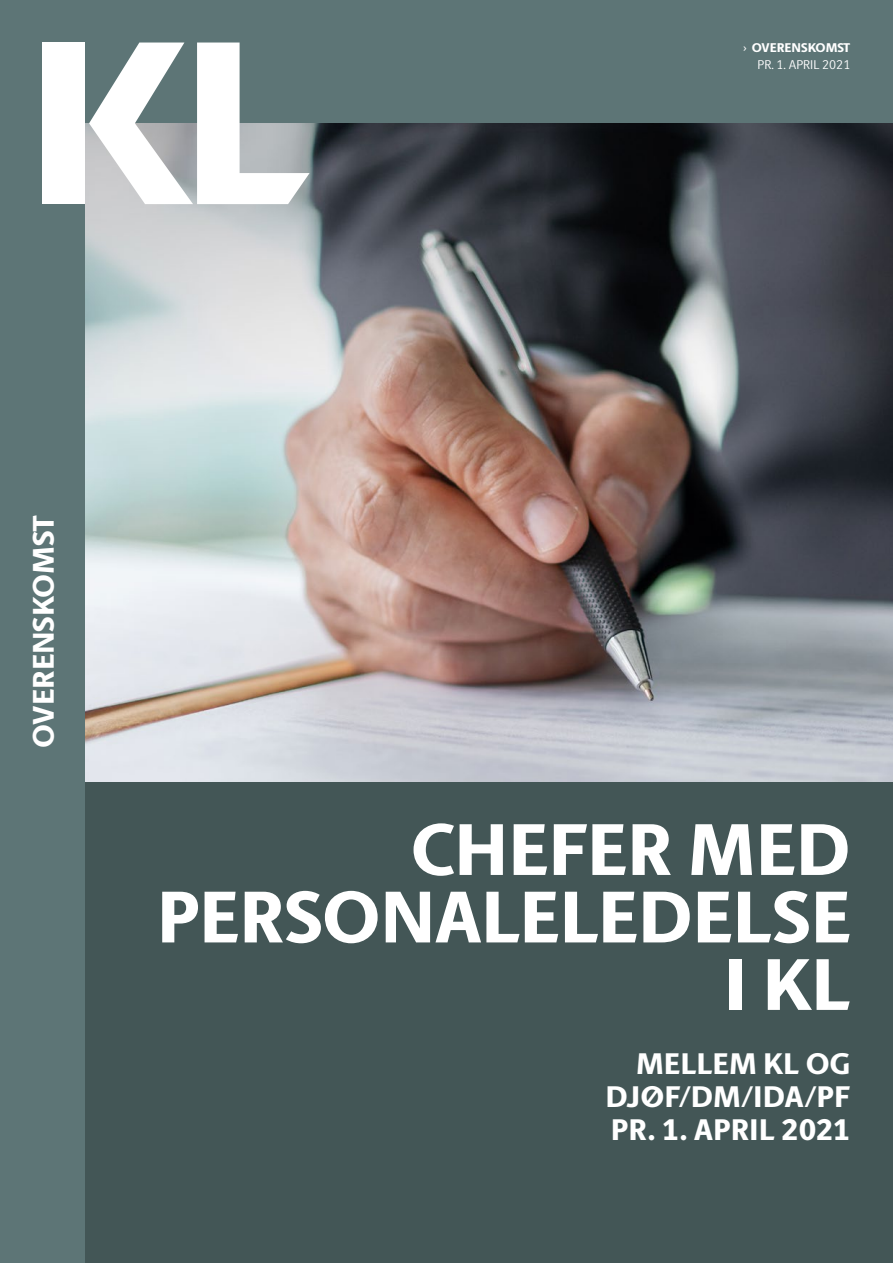
<style>
.page{position:relative;width:893px;height:1263px;background:#5d7576}
.page>*{position:absolute;margin:0;border:0;box-sizing:border-box;transform-origin:0 0}
.Forside_OVERSKRIFT1{font:800 73.5px "ID Sans";letter-spacing:-.005em;color:#fff}
.Forside_OVERSKRIFT2{font:800 30px/33px "ID Sans";letter-spacing:-.005em;color:#fff;text-align:right}
.Forside_RYG_-_SANS{font:800 30px "ID Sans";color:#fff}
.t1{font:300 12.75px/17.2px "ID Sans";color:#fff;text-align:right}
.s1{font-weight:800}
</style>
<div class="page">
<img style="left:85px;top:123px;width:808px;height:659px">
<div style="left:85px;top:782px;width:808px;height:481px;background:#435656"></div>
<div style="left:43px;top:43px;width:42px;height:161px;background:#fff"></div>
<svg style="left:89px;top:43px;width:221px;height:161px"></svg>
<p class="t1" style="left:743px;top:39px;width:109px">› <span class="s1">OVERENSKOMST<br></span>PR. 1. APRIL 2021</p>
<p class="Forside_RYG_-_SANS" style="left:25px;top:748px;width:234px;rotate:-90deg">OVERENSKOMST</p>
<h1 class="Forside_OVERSKRIFT1" style="left:410px;top:804px;width:441px">CHEFER MED</h1>
<h1 class="Forside_OVERSKRIFT1" style="left:157px;top:872px;width:695px">PERSONALELEDELSE</h1>
<h1 class="Forside_OVERSKRIFT1" style="left:723px;top:939px;width:129px">I KL</h1>
<h2 class="Forside_OVERSKRIFT2" style="left:605px;top:1047px;width:247px">MELLEM KL OG<br>DJØF/DM/IDA/PF</h2>
<h2 class="Forside_OVERSKRIFT2" style="left:611px;top:1113px;width:241px">PR. 1. APRIL 2021</h2>
</div>
